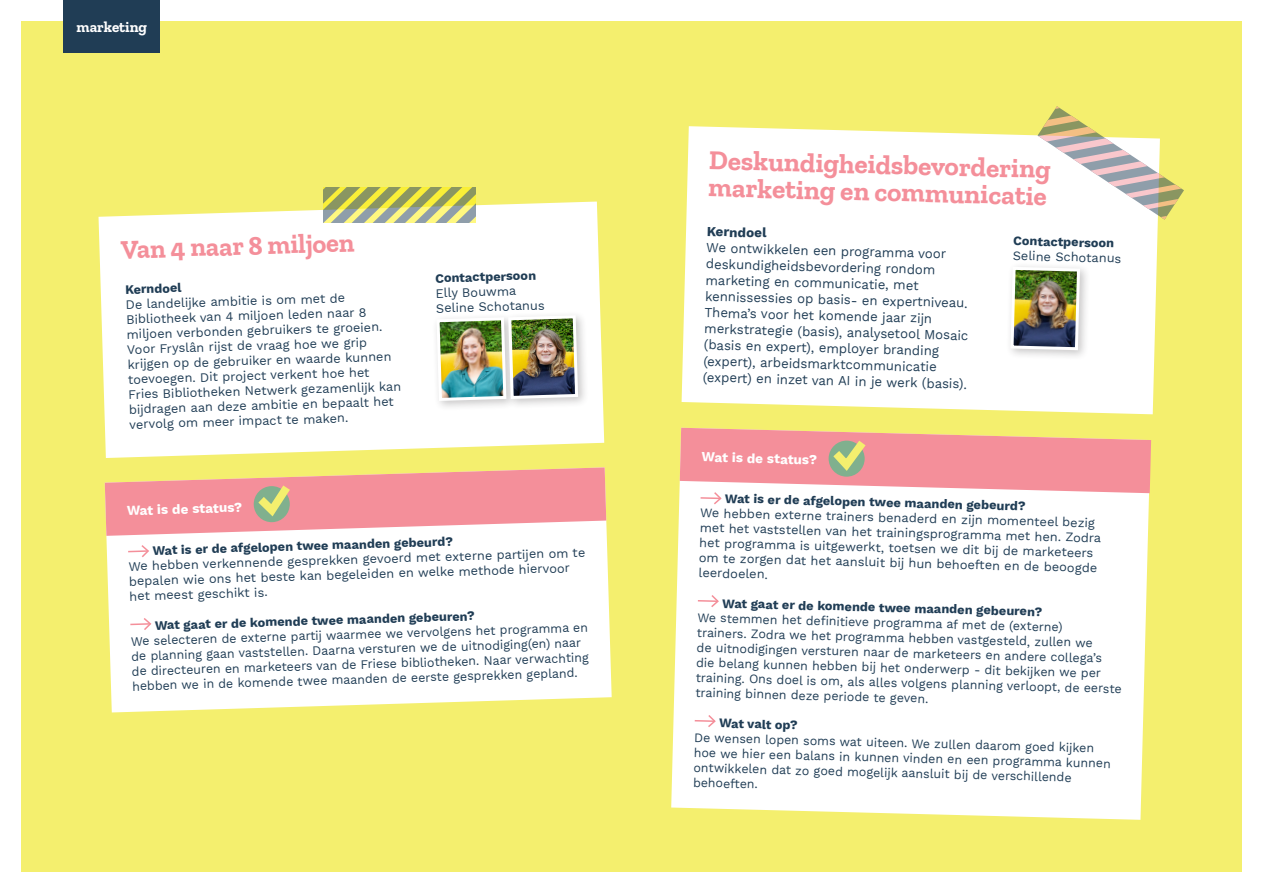
<style>
.page{position:relative;width:1263px;height:893px;background:#fff}
.page>*{position:absolute;margin:0;border:0;box-sizing:border-box;transform-origin:0 0}
.t1{font:700 27px/27px "Zilla Slab";color:#f48f9a}
.t2{font:700 15px "Zilla Slab";color:#fff}
.t3{font:13.5px/16.2px "Work Sans";color:#203d55}
.t4{font:700 13.5px "Work Sans";color:#fff}
.t5{font:700 13.5px "Work Sans";color:#203d55}
.t6{font:12.75px/15px "Work Sans";color:#203d55}
.t7{font:700 12.75px "Work Sans";color:#203d55}
.s1{font-weight:700}
</style>
<div class="page">
<div style="left:21px;top:21px;width:1221px;height:851px;background:#f4ef6e"></div>
<div style="left:64px;top:0;width:96px;height:52px;background:#203d55"></div>
<svg style="left:99px;top:202px;width:505px;height:256px;background:#fefdf4"></svg>
<div style="left:682px;top:126px;width:476px;height:288px;background:#fff"></div>
<div style="left:106px;top:513px;width:506px;height:199px;background:#fff"></div>
<svg style="left:127px;top:543px;width:23px;height:16px"></svg>
<svg style="left:129px;top:616px;width:24px;height:16px"></svg>
<div style="left:671px;top:474px;width:478px;height:346px;background:#fff"></div>
<svg style="left:696px;top:593px;width:24px;height:16px"></svg>
<svg style="left:693px;top:713px;width:24px;height:16px"></svg>
<svg style="left:1037px;top:106px;width:147px;height:114px"></svg>
<div style="left:432px;top:313px;width:85px;height:99px;background:#231f20;opacity:.25"></div>
<div style="left:503px;top:311px;width:86px;height:99px;background:#231f20;opacity:.25"></div>
<img style="left:435px;top:314px;width:145px;height:88px">
<div style="left:1006px;top:262px;width:85px;height:99px;background:#231f20;opacity:.25"></div>
<img style="left:1009px;top:265px;width:72px;height:87px">
<svg style="left:105px;top:467px;width:501px;height:69px;background:#f2a89f"></svg>
<svg style="left:680px;top:428px;width:471px;height:78px;background:#f4b2ae"></svg>
<svg style="left:323px;top:187px;width:153px;height:36px;background:#b9bd6f"></svg>
<p class="t2" style="left:77px;top:18px;width:72px">marketing</p>
<p class="t1" style="left:120px;top:237px;width:235px;rotate:-2deg">Van 4 naar 8 miljoen</p>
<p class="t7" style="left:125px;top:282px;width:58px;rotate:-2deg">Kerndoel</p>
<p class="t6" style="left:125px;top:298px;width:274px;rotate:-2deg">De landelij ke ambitie is om met de Bibliotheek van 4 miljoen leden naar 8 miljoen verbonden gebruikers te groeien.<br>Voor Fryslân rij st de vraag hoe we grip<br>krij gen op de gebruiker en waarde kunnen toevoegen. Dit project verkent hoe het Fries Bibliotheken Netwerk gezamenlij k kan bij dragen aan deze ambitie en bepaalt het vervolg om meer impact te maken.</p>
<p class="t4" style="left:127px;top:503px;width:117px;rotate:-2deg">Wat is de status?</p>
<p class="t7" style="left:435px;top:271px;width:102px;rotate:-2deg">Contactpersoon</p>
<p class="t6" style="left:435px;top:286px;width:82px;rotate:-2deg">Elly Bouwma</p>
<p class="t6" style="left:436px;top:302px;width:110px;rotate:-2deg">Seline Schotanus</p>
<p class="t6" style="left:128px;top:545px;width:458px;text-indent:25px;rotate:-2deg"><span class="s1">Wat is er de afgelopen twee maanden gebeurd?<br></span>We hebben verkennende gesprekken gevoerd met externe partij en om te bepalen wie ons het beste kan begeleiden en welke methode hiervoor het meest geschikt is.</p>
<p class="t7" style="left:155px;top:619px;width:322px;rotate:-2deg">Wat gaat er de komende twee maanden gebeuren?</p>
<p class="t6" style="left:130px;top:635px;width:459px;rotate:-2deg">We selecteren de externe partij waarmee we vervolgens het programma en de planning gaan vaststellen. Daarna versturen we de uitnodiging(en) naar de directeuren en marketeers van de Friese bibliotheken. Naar verwachting hebben we in de komende twee maanden de eerste gesprekken gepland.</p>
<p class="t1" style="left:710px;top:145px;width:343px;rotate:2deg">Deskundigheidsbevordering marketing en communicatie</p>
<p class="t5" style="left:707px;top:223px;width:61px;rotate:2deg">Kerndoel</p>
<p class="t3" style="left:705px;top:241px;width:266px;rotate:1deg">We ontwikkelen een programma voor deskundigheidsbevordering rondom marketing en communicatie, met kennissessies op basis- en expertniveau.<br>Thema’s voor het komende jaar zij n merkstrategie (basis), analysetool Mosaic (basis en expert), employer branding (expert), arbeidsmarktcommunicatie (expert) en inzet van AI in je werk (basis).</p>
<p class="t4" style="left:702px;top:448px;width:117px;rotate:2deg">Wat is de status?</p>
<p class="t7" style="left:1013px;top:234px;width:102px;rotate:1deg">Contactpersoon</p>
<p class="t6" style="left:1013px;top:249px;width:110px;rotate:1deg">Seline Schotanus</p>
<p class="t6" style="left:700px;top:492px;width:403px;text-indent:25px;rotate:1deg"><span class="s1">Wat is er de afgelopen twee maanden gebeurd?<br></span>We hebben externe trainers benaderd en zij n momenteel bezig met het vaststellen van het trainingsprogramma met hen. Zodra het programma is uitgewerkt, toetsen we dit bij de marketeers om te zorgen dat het aansluit bij hun behoeften en de beoogde</p>
<p class="t6" style="left:699px;top:566px;width:71px;rotate:1deg">leerdoelen.</p>
<p class="t7" style="left:722px;top:597px;width:321px;rotate:1deg">Wat gaat er de komende twee maanden gebeuren?</p>
<p class="t6" style="left:697px;top:612px;width:428px;rotate:1deg">We stemmen het defi nitieve programma af met de (externe)<br>trainers. Zodra we het programma hebben vastgesteld, zullen we<br>de uitnodigingen versturen naar de marketeers en andere collega’s die belang kunnen hebben bij het onderwerp - dit bekij ken we per training. Ons doel is om, als alles volgens planning verloopt, de eerste training binnen deze periode te geven.</p>
<p class="t7" style="left:719px;top:716px;width:80px;rotate:1deg">Wat valt op?</p>
<p class="t6" style="left:694px;top:732px;width:419px;rotate:1deg">De wensen lopen soms wat uiteen. We zullen daarom goed kij ken hoe we hier een balans in kunnen vinden en een programma kunnen ontwikkelen dat zo goed mogelij k aansluit bij de verschillende</p>
<p class="t6" style="left:693px;top:776px;width:66px;rotate:1deg">behoeften.</p>
</div>
